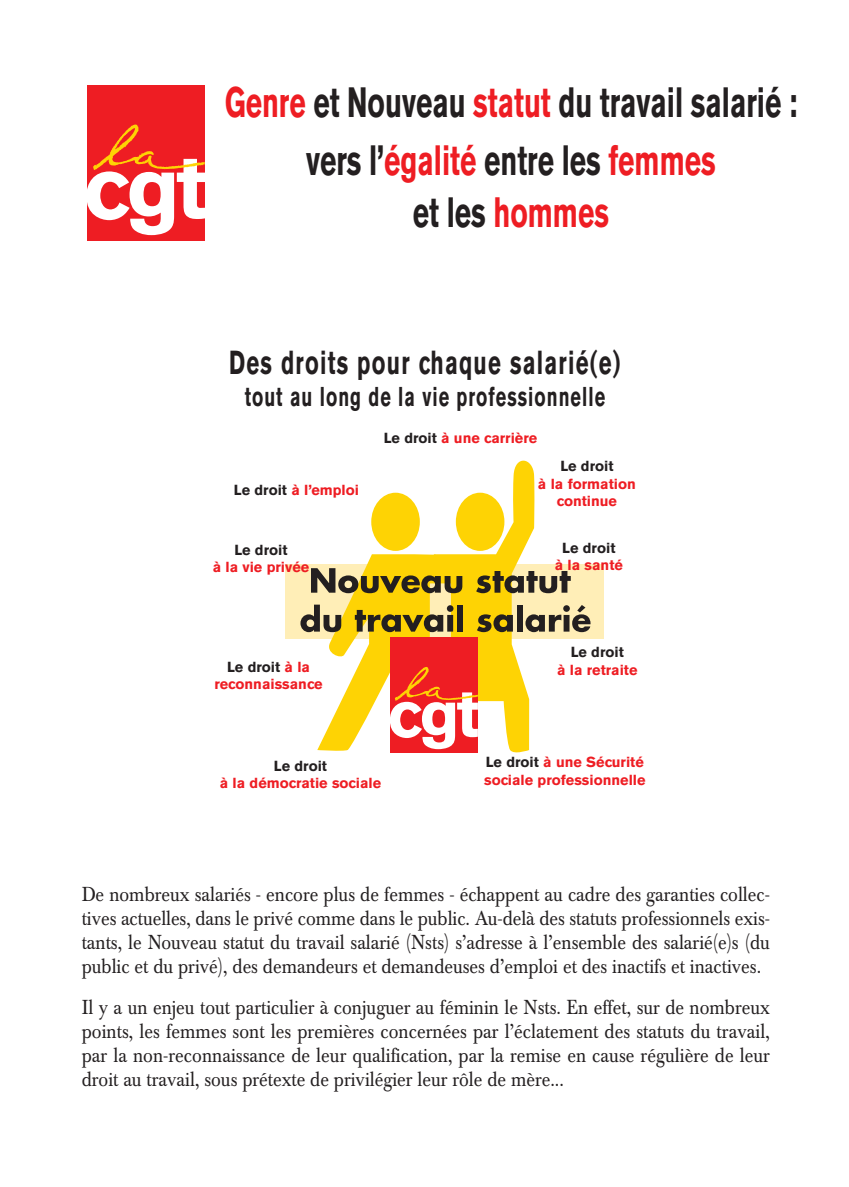
<style>
.page{position:relative;width:849px;height:1187px;background:#fff}
.page>*{position:absolute;margin:0;border:0;box-sizing:border-box;transform-origin:0 0}
.t1{font:700 42px/57.6px "Akzidenz Grotesk BE";color:#231f20;text-align:center;scale:.67 1}
.t2{font:700 42px "Akzidenz Grotesk BE";color:#ee1d23;scale:.67 1}
.t3{font:700 33px "Akzidenz Grotesk BE";letter-spacing:.055em;color:#231f20;scale:.67 1}
.t4{font:700 27px "Akzidenz Grotesk BE";letter-spacing:.055em;color:#231f20;scale:.67 1}
.t5{font:20px/24px "Baskerville BE";color:#231f20;text-align:justify;scale:.9 1}
.t6{font:700 14.4px/17.4px "Akzidenz Grotesk BE";color:#ee1d23;text-align:center}
.t7{font:700 14.4px "Akzidenz Grotesk BE";color:#231f20}
.s1{color:#ee1d23}
.s2{color:#231f20}
</style>
<div class="page">
<svg style="left:87px;top:85px;width:517px;height:668px"></svg>
<h1 class="t1" style="left:224px;top:78px;width:855px"><span class="s1">Genre</span> et Nouveau <span class="s1">statut</span> du travail salarié : vers l’<span class="s1">égalité</span> entre les <span class="s1">femmes</span></h1>
<h1 class="t2" style="left:413px;top:197px;width:294px"><span class="s2">et les</span> hommes</h1>
<h2 class="t3" style="left:229px;top:351px;width:585px">Des droits pour chaque salarié(e)</h2>
<h3 class="t4" style="left:245px;top:387px;width:539px">tout au long de la vie professionnelle</h3>
<p class="t6" style="left:234px;top:482px;width:127px"><span class="s2">Le droit</span> à l’emploi</p>
<p class="t7" style="left:234px;top:544px;width:55px">Le droit</p>
<p class="t6" style="left:213px;top:559px;width:98px">à la vie privée</p>
<p class="t6" style="left:383px;top:430px;width:155px"><span class="s2">Le droit</span> à une carrière</p>
<p class="t7" style="left:560px;top:461px;width:55px">Le droit</p>
<p class="t6" style="left:538px;top:476px;width:99px">à la formation continue</p>
<p class="t7" style="left:562px;top:542px;width:55px">Le droit</p>
<p class="t6" style="left:554px;top:558px;width:69px">à la santé</p>
<p class="t6" style="left:214px;top:659px;width:110px"><span class="s2">Le droit</span> à la reconnaissance</p>
<p class="t7" style="left:570px;top:647px;width:55px">Le droit</p>
<p class="t6" style="left:557px;top:662px;width:82px">à la retraite</p>
<p class="t7" style="left:274px;top:760px;width:55px">Le droit</p>
<p class="t6" style="left:220px;top:775px;width:163px">à la démocratie sociale</p>
<p class="t6" style="left:484px;top:755px;width:163px;text-align:left"><span class="s2">Le droit</span> à une Sécurité sociale professionnelle</p>
<p class="t5" style="left:82px;top:884px;width:766px">De nombreux salariés - encore plus de femmes - échappent au cadre des garanties collec&shy;tives actuelles, dans le privé comme dans le public. Au-delà des statuts professionnels exis&shy;tants, le Nouveau statut du travail salarié (Nsts) s’adresse à l’ensemble des salarié(e)s (du public et du privé), des demandeurs et demandeuses d’emploi et des inactifs et inactives.</p>
<p class="t5" style="left:82px;top:997px;width:766px">Il y a un enjeu tout particulier à conjuguer au féminin le Nsts. En effet, sur de nombreux points, les femmes sont les premières concernées par l’éclatement des statuts du travail, par la non-reconnaissance de leur qualification, par la remise en cause régulière de leur droit au travail, sous prétexte de privilégier leur rôle de mère...</p>
</div>
